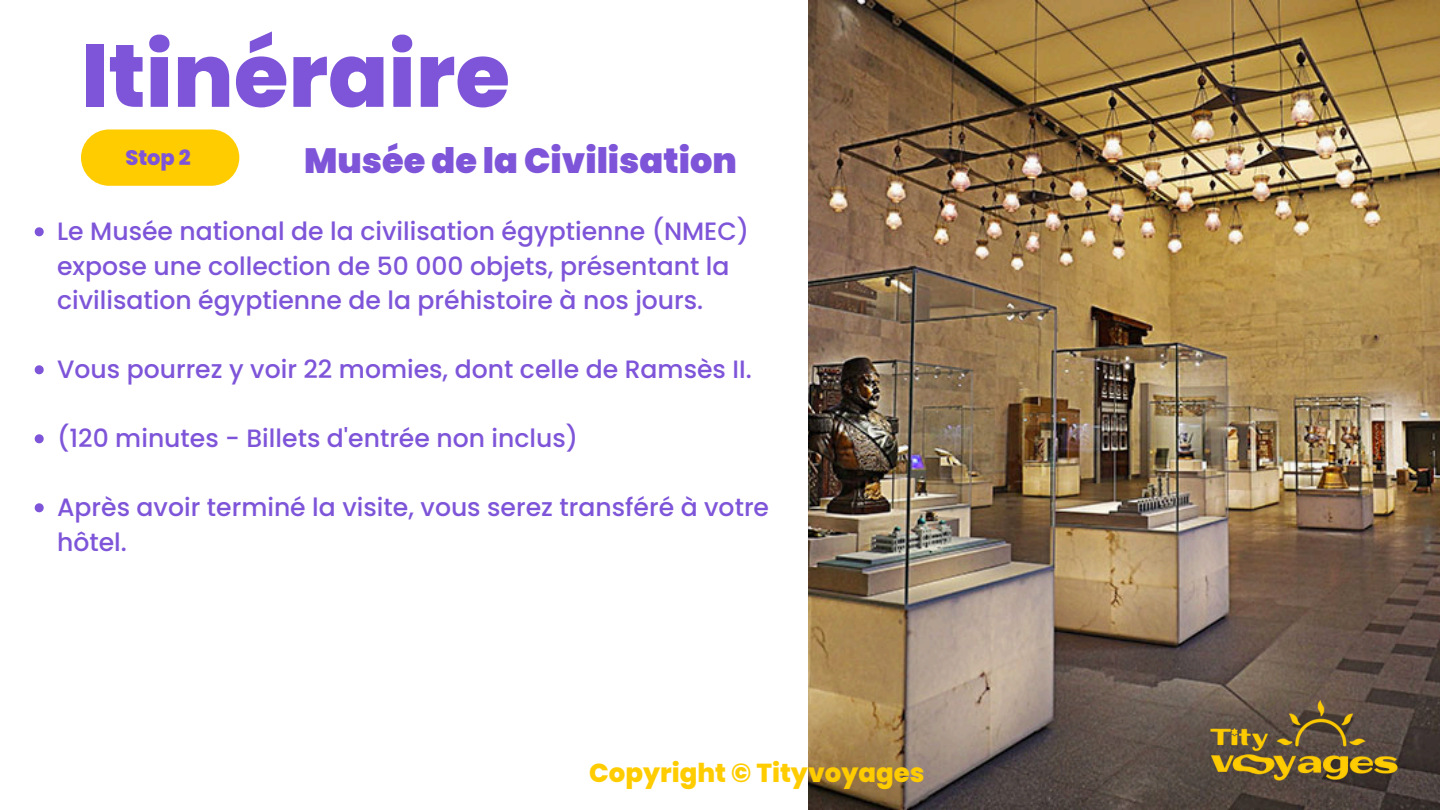
<style>
.page{position:relative;width:1440px;height:810px;background:#fff}
.page>*{position:absolute;margin:0;border:0;box-sizing:border-box;transform-origin:0 0}
.t1{font:800 88.7px "Poppins";color:#7e55d9}
.t2{font:900 35.1px "Poppins";color:#7e55d9}
.t3{font:800 26px "Poppins";color:#fc0}
.t4{font:500 25.1px/34.5px "Poppins";color:#7e55d9}
.t5{font:800 21px "Poppins";color:#7e55d9}
</style>
<div class="page">
<div style="left:81px;top:129px;width:158px;height:57px;background:#fc0;border-radius:28px"></div>
<img style="left:808px;top:0;width:632px;height:810px">
<img style="left:1198px;top:691px;width:212px;height:99px">
<svg style="left:35px;top:227px;width:9px;height:9px"></svg>
<svg style="left:35px;top:365px;width:9px;height:9px"></svg>
<svg style="left:35px;top:434px;width:9px;height:9px"></svg>
<svg style="left:35px;top:503px;width:9px;height:9px"></svg>
<p class="t1" style="left:81px;top:14px;width:431px">Itinéraire</p>
<p class="t5" style="left:125px;top:143px;width:67px">Stop 2</p>
<p class="t2" style="left:304px;top:136px;width:434px">Musée de la Civilisation</p>
<h2 class="t4" style="left:57px;top:214px;width:694px">Le Musée national de la civilisation égyptienne (NMEC) expose une collection de 50 000 objets, présentant la civilisation égyptienne de la préhistoire à nos jours.</h2>
<p class="t4" style="left:57px;top:352px;width:696px">Vous pourrez y voir 22 momies, dont celle de Ramsès II.</p>
<p class="t4" style="left:57px;top:421px;width:523px">(120 minutes - Billets d'entrée non inclus)</p>
<p class="t4" style="left:57px;top:490px;width:714px">Après avoir terminé la visite, vous serez transféré à votre hôtel.</p>
<h3 class="t3" style="left:589px;top:754px;width:337px">Copyright © Tityvoyages</h3>
</div>
